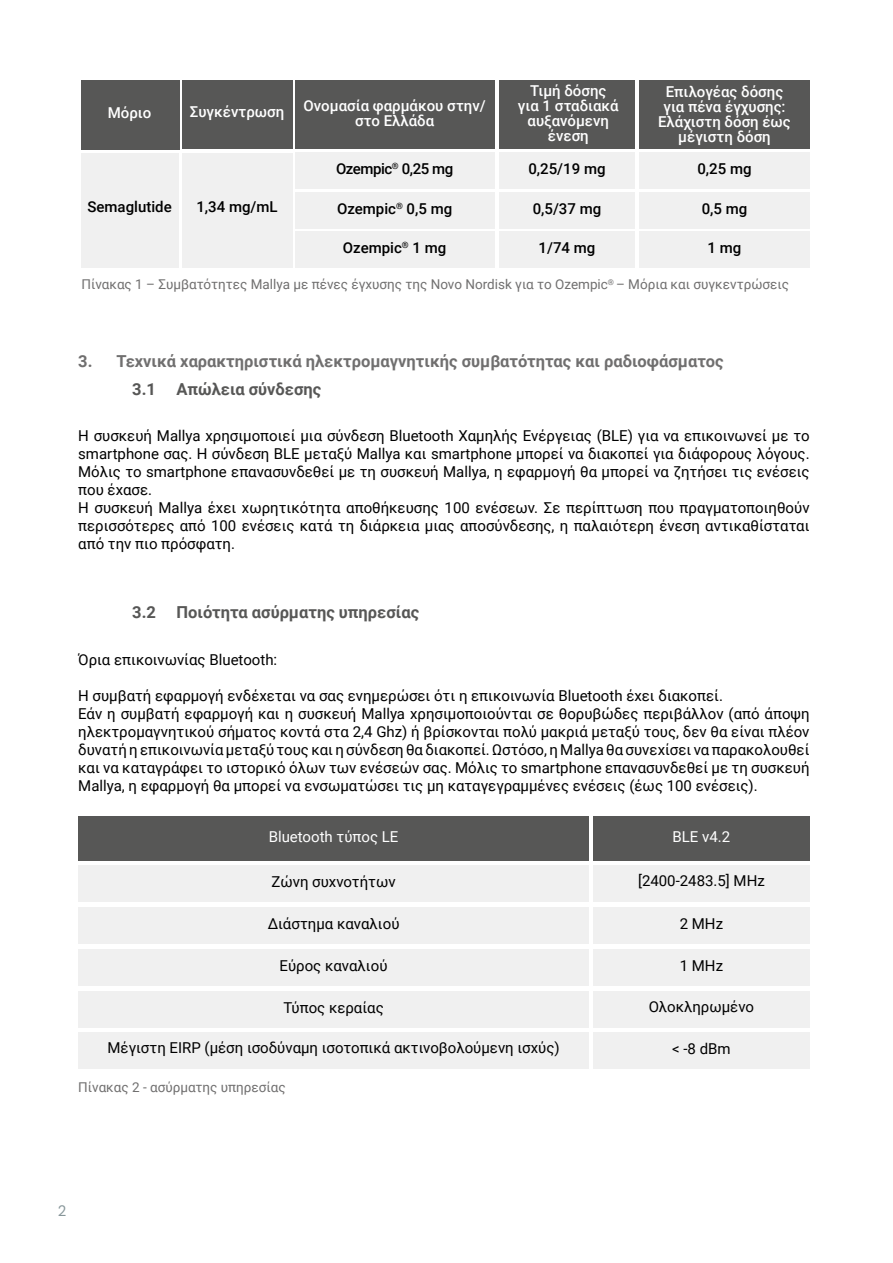
<style>
.page{position:relative;width:893px;height:1263px;background:#fff}
.page>*{position:absolute;margin:0;border:0;box-sizing:border-box;transform-origin:0 0}
.t1{font:700 16.5px "Roboto";color:#706f6f}
.t2{font:700 16.5px "Roboto";color:#575756}
.t3{font:15px/18px "Roboto";color:#000}
.t4{font:500 15px/15px "Roboto";color:#fff;text-align:center}
.t5{font:500 15px "Roboto";color:#000}
.t6{font:15px "Roboto";color:#fff}
.t7{font:500 15px "Roboto";letter-spacing:-.03em;color:#000}
.t8{font:15px "DM Sans";color:#879699}
.t9{font:13.5px "Roboto";color:#706f6f}
</style>
<div class="page">
<div style="left:78px;top:816px;width:511px;height:44px;background:#575756"></div>
<div style="left:593px;top:816px;width:217px;height:44px;background:#575756"></div>
<div style="left:78px;top:865px;width:511px;height:37px;background:#f0f0f0"></div>
<div style="left:593px;top:865px;width:217px;height:37px;background:#f0f0f0"></div>
<div style="left:78px;top:949px;width:511px;height:36px;background:#f0f0f0"></div>
<div style="left:593px;top:949px;width:217px;height:36px;background:#f0f0f0"></div>
<div style="left:78px;top:907px;width:511px;height:37px;background:#f0f0f0"></div>
<div style="left:593px;top:907px;width:217px;height:37px;background:#f0f0f0"></div>
<div style="left:78px;top:991px;width:511px;height:36px;background:#f0f0f0"></div>
<div style="left:593px;top:991px;width:217px;height:36px;background:#f0f0f0"></div>
<div style="left:593px;top:1032px;width:217px;height:36px;background:#f0f0f0"></div>
<div style="left:78px;top:1032px;width:511px;height:36px;background:#f0f0f0"></div>
<div style="left:81px;top:81px;width:98px;height:69px;background:#575756"></div>
<div style="left:182px;top:81px;width:111px;height:68px;background:#575756"></div>
<div style="left:295px;top:81px;width:200px;height:68px;background:#575756"></div>
<div style="left:182px;top:153px;width:111px;height:114px;background:#f0f0f0"></div>
<div style="left:295px;top:153px;width:200px;height:36px;background:#f0f0f0"></div>
<div style="left:295px;top:231px;width:200px;height:36px;background:#f0f0f0"></div>
<div style="left:81px;top:153px;width:97px;height:114px;background:#f0f0f0"></div>
<div style="left:499px;top:81px;width:136px;height:68px;background:#575756"></div>
<div style="left:499px;top:153px;width:136px;height:36px;background:#f0f0f0"></div>
<div style="left:499px;top:231px;width:136px;height:36px;background:#f0f0f0"></div>
<div style="left:499px;top:192px;width:136px;height:36px;background:#f0f0f0"></div>
<div style="left:639px;top:81px;width:171px;height:68px;background:#575756"></div>
<div style="left:639px;top:153px;width:171px;height:36px;background:#f0f0f0"></div>
<div style="left:639px;top:231px;width:171px;height:36px;background:#f0f0f0"></div>
<div style="left:639px;top:192px;width:171px;height:36px;background:#f0f0f0"></div>
<div style="left:295px;top:192px;width:200px;height:36px;background:#f0f0f0"></div>
<p class="t4" style="left:108px;top:105px;width:45px">Μόριο</p>
<p class="t4" style="left:190px;top:104px;width:96px">Συγκέντρωση</p>
<p class="t4" style="left:304px;top:98px;width:184px">Ονομασία φαρμάκου στην/ στο Ελλάδα</p>
<p class="t7" style="left:336px;top:158px;width:119px">Ozempic<sup>®</sup> 0,25 mg</p>
<p class="t4" style="left:518px;top:83px;width:102px">Τιμή δόσης για 1 σταδιακά αυξανόμενη ένεση</p>
<p class="t5" style="left:528px;top:158px;width:79px">0,25/19 mg</p>
<p class="t4" style="left:658px;top:84px;width:134px">Επιλογέας δόσης για πένα έγχυσης:<br>Ελάχιστη δόση έως μέγιστη δόση</p>
<p class="t5" style="left:697px;top:158px;width:56px">0,25 mg</p>
<p class="t5" style="left:87px;top:196px;width:86px">Semaglutide</p>
<p class="t5" style="left:196px;top:196px;width:83px">1,34 mg/mL</p>
<p class="t5" style="left:337px;top:198px;width:117px">Ozempic<sup>®</sup> 0,5 mg</p>
<p class="t5" style="left:702px;top:198px;width:47px">0,5 mg</p>
<p class="t5" style="left:533px;top:198px;width:70px">0,5/37 mg</p>
<p class="t5" style="left:343px;top:237px;width:105px">Ozempic<sup>®</sup> 1 mg</p>
<p class="t5" style="left:539px;top:237px;width:58px">1/74 mg</p>
<p class="t5" style="left:708px;top:237px;width:35px">1 mg</p>
<p class="t9" style="left:81px;top:275px;width:709px">Πίνακας 1 – Συμβατότητες Mallya με πένες έγχυσης της Novo Nordisk για το Ozempic<sup>®</sup> – Μόρια και συγκεντρώσεις</p>
<p class="t1" style="left:78px;top:349px;width:647px">3. Τεχνικά χαρακτηριστικά ηλεκτρομαγνητικής συμβατότητας και ραδιοφάσματος</p>
<p class="t2" style="left:132px;top:378px;width:191px">3.1 Απώλεια σύνδεσης</p>
<p class="t3" style="left:78px;top:426px;width:733px">Η συσκευή Mallya χρησιμοποιεί μια σύνδεση Bluetooth Χαμηλής Ενέργειας (BLE) για να επικοινωνεί με το smartphone σας. Η σύνδεση BLE μεταξύ Mallya και smartphone μπορεί να διακοπεί για διάφορους λόγους.<br>Μόλις το smartphone επανασυνδεθεί με τη συσκευή Mallya, η εφαρμογή θα μπορεί να ζητήσει τις ενέσεις που έχασε.<br>Η συσκευή Mallya έχει χωρητικότητα αποθήκευσης 100 ενέσεων. Σε περίπτωση που πραγματοποιηθούν περισσότερες από 100 ενέσεις κατά τη διάρκεια μιας αποσύνδεσης, η παλαιότερη ένεση αντικαθίσταται από την πιο πρόσφατη.</p>
<p class="t2" style="left:132px;top:601px;width:288px">3.2 Ποιότητα ασύρματης υπηρεσίας</p>
<p class="t3" style="left:78px;top:650px;width:201px">Όρια επικοινωνίας Bluetooth:</p>
<p class="t3" style="left:78px;top:686px;width:733px">Η συμβατή εφαρμογή ενδέχεται να σας ενημερώσει ότι η επικοινωνία Bluetooth έχει διακοπεί.<br>Εάν η συμβατή εφαρμογή και η συσκευή Mallya χρησιμοποιούνται σε θορυβώδες περιβάλλον (από άποψη ηλεκτρομαγνητικού σήματος κοντά στα 2,4 Ghz) ή βρίσκονται πολύ μακριά μεταξύ τους, δεν θα είναι πλέον δυνατή η επικοινωνία μεταξύ τους και η σύνδεση θα διακοπεί. Ωστόσο, η Mallya θα συνεχίσει να παρακολουθεί και να καταγράφει το ιστορικό όλων των ενέσεών σας. Μόλις το smartphone επανασυνδεθεί με τη συσκευή Mallya, η εφαρμογή θα μπορεί να ενσωματώσει τις μη καταγεγραμμένες ενέσεις (έως 100 ενέσεις).</p>
<p class="t6" style="left:269px;top:826px;width:131px">Bluetooth τύπος LE</p>
<p class="t6" style="left:673px;top:826px;width:59px">BLE v4.2</p>
<p class="t3" style="left:271px;top:872px;width:126px">Ζώνη συχνοτήτων</p>
<p class="t3" style="left:268px;top:914px;width:133px">Διάστημα καναλιού</p>
<p class="t3" style="left:280px;top:955px;width:109px">Εύρος καναλιού</p>
<p class="t3" style="left:283px;top:998px;width:102px">Τύπος κεραίας</p>
<p class="t3" style="left:108px;top:1038px;width:454px">Μέγιστη EIRP (μέση ισοδύναμη ισοτοπικά ακτινοβολούμενη ισχύς)</p>
<p class="t9" style="left:78px;top:1077px;width:209px">Πίνακας 2 - ασύρματης υπηρεσίας</p>
<p class="t3" style="left:638px;top:871px;width:128px">[2400-2483.5] MHz</p>
<p class="t3" style="left:680px;top:914px;width:45px">2 MHz</p>
<p class="t3" style="left:680px;top:956px;width:45px">1 MHz</p>
<p class="t3" style="left:649px;top:997px;width:107px">Ολοκληρωμένο</p>
<p class="t3" style="left:672px;top:1039px;width:60px">&lt; -8 dBm</p>
<p class="t8" style="left:58px;top:1201px;width:10px">2</p>
</div>
